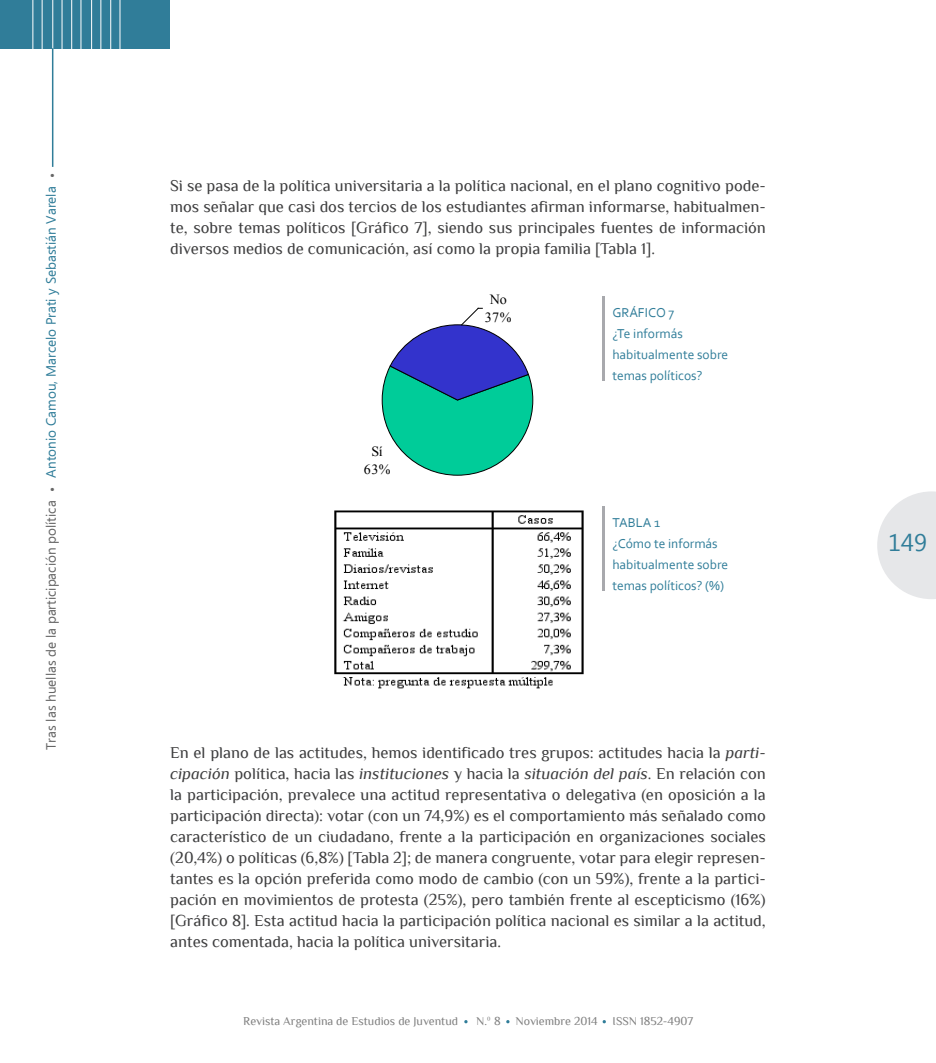
<style>
.page{position:relative;width:936px;height:1063px;background:#fff}
.page>*{position:absolute;margin:0;border:0;box-sizing:border-box;transform-origin:0 0}
.t1{font:24px "Ebrima";color:#307d99}
.tx_principal{font:16.5px/21px "Philosopher";color:#3e3e3f;text-align:justify}
.t2{font:14.1px/18.1px "Times New Roman";letter-spacing:.005em;color:#000;text-align:center}
.epigrafe{font:13.5px/21px "Corbel";color:#307d99}
.t3{font:13.5px "Ebrima";color:#307d99}
.t4{font:13.5px "Ebrima";color:#666}
.t5{font:13.5px "Philosopher";color:#666}
.t6{font:12px "Philosopher";color:#808080}
.s1{font-style:italic}
</style>
<div class="page">
<div style="left:0;top:0;width:170px;height:48px;background:#307d99"></div>
<hr style="left:33px;top:0;width:1px;height:63px;background:#fff">
<hr style="left:110px;top:0;width:1px;height:50px;background:#fff">
<hr style="left:71px;top:0;width:1px;height:63px;background:#fff">
<hr style="left:52px;top:0;width:1px;height:63px;background:#fff">
<hr style="left:91px;top:0;width:1px;height:63px;background:#fff">
<hr style="left:42px;top:0;width:1px;height:63px;background:#fff">
<hr style="left:52px;top:48px;width:1px;height:119px;background:#307d99">
<hr style="left:120px;top:0;width:1px;height:50px;background:#fff">
<hr style="left:81px;top:0;width:1px;height:63px;background:#fff">
<hr style="left:62px;top:0;width:1px;height:63px;background:#fff">
<hr style="left:101px;top:0;width:1px;height:63px;background:#fff">
<svg style="left:877px;top:491px;width:58px;height:108px"></svg>
<img style="left:334px;top:510px;width:250px;height:179px">
<svg style="left:381px;top:307px;width:152px;height:169px"></svg>
<hr style="left:602px;top:296px;width:2px;height:84px;background:#a8a9ad">
<hr style="left:602px;top:506px;width:2px;height:84px;background:#a8a9ad">
<p class="t5" style="left:50px;top:168px;width:6px">•</p>
<p class="t3" style="left:41px;top:478px;width:293px;rotate:-90deg">Antonio Camou, Marcelo Prati y Sebastián Varela</p>
<p class="t4" style="left:41px;top:750px;width:251px;rotate:-90deg">Tras las huellas de la participación política</p>
<p class="t5" style="left:50px;top:483px;width:6px">•</p>
<p class="tx_principal" style="left:170px;top:175px;width:597px">Si se pasa de la política universitaria a la política nacional, en el plano cognitivo pode&shy;mos señalar que casi dos tercios de los estudiantes afirman informarse, habitualmen&shy;te, sobre temas políticos [Gráfico 7], siendo sus principales fuentes de información diversos medios de comunicación, así como la propia familia [Tabla 1].</p>
<p class="t2" style="left:364px;top:442px;width:28px">Sí<br>63%</p>
<p class="t2" style="left:485px;top:290px;width:28px">No<br>37%</p>
<p class="epigrafe" style="left:612px;top:302px;width:63px">GRÁFICO 7</p>
<p class="epigrafe" style="left:612px;top:323px;width:72px">¿Te informás</p>
<p class="epigrafe" style="left:612px;top:344px;width:117px">habitualmente sobre temas políticos?</p>
<p class="epigrafe" style="left:612px;top:512px;width:49px">TABLA 1</p>
<p class="epigrafe" style="left:612px;top:533px;width:117px">¿Cómo te informás habitualmente sobre temas políticos? (%)</p>
<p class="tx_principal" style="left:170px;top:742px;width:597px">En el plano de las actitudes, hemos identificado tres grupos: actitudes hacia la <span class="s1">parti&shy;cipación</span> política, hacia las <span class="s1">instituciones</span> y hacia la <span class="s1">situación del país</span>. En relación con la participación, prevalece una actitud representativa o delegativa (en oposición a la participación directa): votar (con un 74,9%) es el comportamiento más señalado como característico de un ciudadano, frente a la participación en organizaciones sociales (20,4%) o políticas (6,8%) [Tabla 2]; de manera congruente, votar para elegir represen&shy;tantes es la opción preferida como modo de cambio (con un 59%), frente a la partici&shy;pación en movimientos de protesta (25%), pero también frente al escepticismo (16%) [Gráfico 8]. Esta actitud hacia la participación política nacional es similar a la actitud, antes comentada, hacia la política universitaria.</p>
<p class="t6" style="left:243px;top:1015px;width:216px">Revista Argentina de Estudios de Juventud</p>
<p class="t6" style="left:476px;top:1015px;width:26px">N.º 8</p>
<p class="t6" style="left:515px;top:1015px;width:83px">Noviembre 2014</p>
<p class="t6" style="left:612px;top:1015px;width:82px">ISSN 1852-4907</p>
<p class="t1" style="left:888px;top:525px;width:40px">149</p>
</div>
